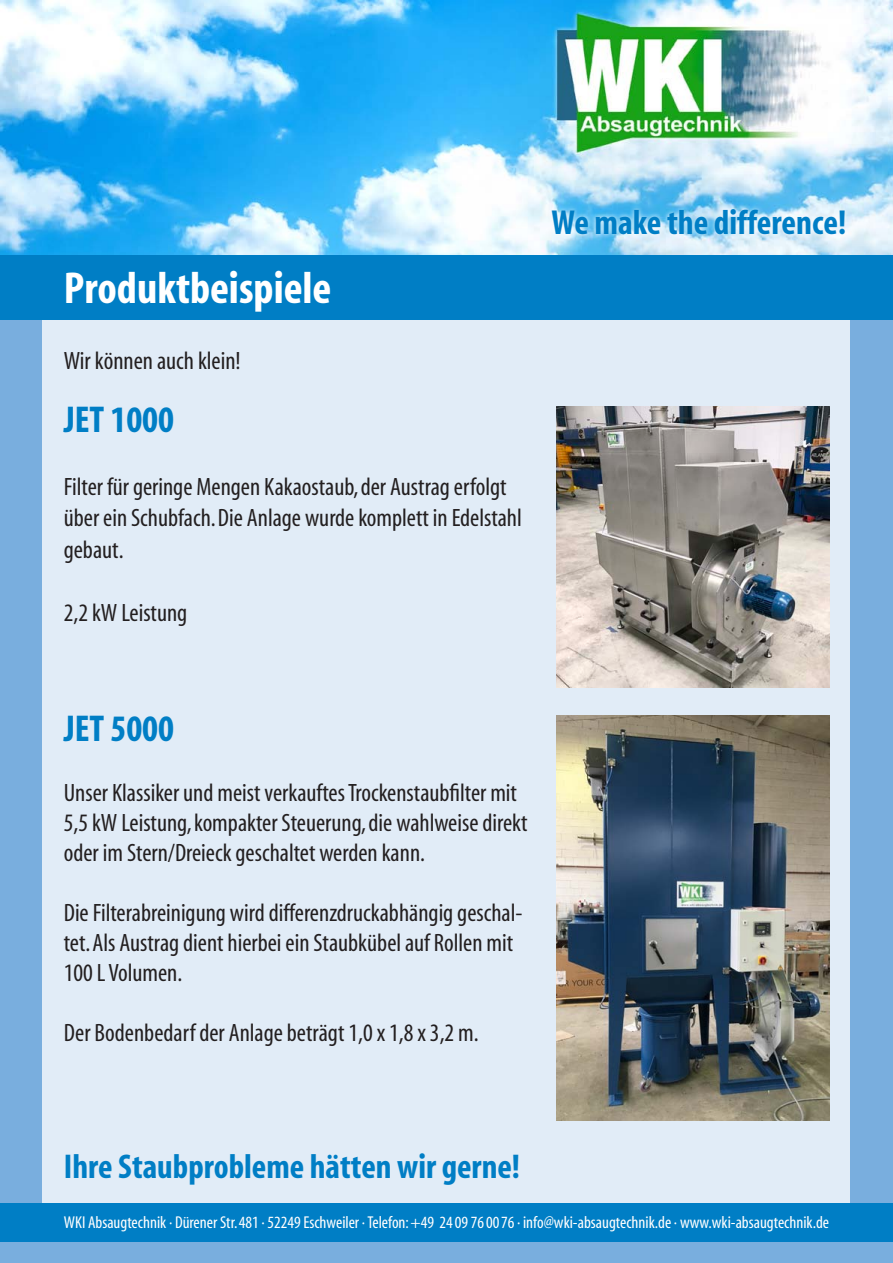
<style>
.page{position:relative;width:893px;height:1263px;background:#fff}
.page>*{position:absolute;margin:0;border:0;box-sizing:border-box;transform-origin:0 0}
.t1{font:700 condensed 45px "Myriad";color:#fff}
.Fließtext{font:700 condensed 37.5px "Myriad";color:#007ec5}
.t2{font:700 condensed 34.8px "Myriad";color:#007ec5}
.t3{font:700 condensed 34.5px "Myriad";color:#007ec5}
.Fließtext-2{font:condensed 25.2px/30px "Myriad";color:#231f20}
.t4{font:condensed 17.25px "Myriad";color:#fff}
</style>
<div class="page">
<img style="left:0;top:0;width:893px;height:255px">
<div style="left:0;top:309px;width:893px;height:954px;background:#79aede"></div>
<svg style="left:546px;top:203px;width:304px;height:36px"></svg>
<div style="left:43px;top:309px;width:807px;height:894px;background:#e1ecf7"></div>
<div style="left:0;top:255px;width:893px;height:64px;background:#007ec5"></div>
<img style="left:556px;top:406px;width:273px;height:281px">
<img style="left:556px;top:716px;width:273px;height:405px">
<div style="left:0;top:1203px;width:893px;height:39px;background:#007ec5"></div>
<p class="t1" style="left:64px;top:265px;width:269px">Produktbeispiele</p>
<p class="Fließtext-2" style="left:64px;top:346px;width:178px">Wir können auch klein!</p>
<p class="Fließtext" style="left:64px;top:400px;width:112px">JET 1000</p>
<p class="Fließtext-2" style="left:64px;top:472px;width:460px;line-height:31.5px">Filter für geringe Mengen Kakaostaub, der Austrag erfolgt über ein Schubfach. Die Anlage wurde komplett in Edelstahl gebaut.</p>
<p class="Fließtext-2" style="left:64px;top:598px;width:125px">2,2 kW Leistung</p>
<p class="t2" style="left:552px;top:205px;width:296px">We make the difference!</p>
<p class="Fließtext" style="left:64px;top:709px;width:112px">JET 5000</p>
<p class="Fließtext-2" style="left:64px;top:778px;width:465px">Unser Klassiker und meist verkauftes Trockenstaubfilter mit<br>5,5 kW Leistung, kompakter Steuerung, die wahlweise direkt oder im Stern/Dreieck geschaltet werden kann.</p>
<p class="Fließtext-2" style="left:64px;top:898px;width:460px">Die Filterabreinigung wird differenzdruckabhängig geschal&shy;tet. Als Austrag dient hierbei ein Staubkübel auf Rollen mit<br>100 L Volumen.</p>
<p class="Fließtext-2" style="left:64px;top:1018px;width:416px">Der Bodenbedarf der Anlage beträgt 1,0 x 1,8 x 3,2 m.</p>
<p class="t3" style="left:64px;top:1149px;width:458px">Ihre Staubprobleme hätten wir gerne!</p>
<p class="t4" style="left:64px;top:1214px;width:767px">WKI Absaugtechnik · Dürener Str. 481 · 52249 Eschweiler · Telefon: +49 24 09 76 0076 · info@wki-absaugtechnik.de · www.wki-absaugtechnik.de</p>
</div>
